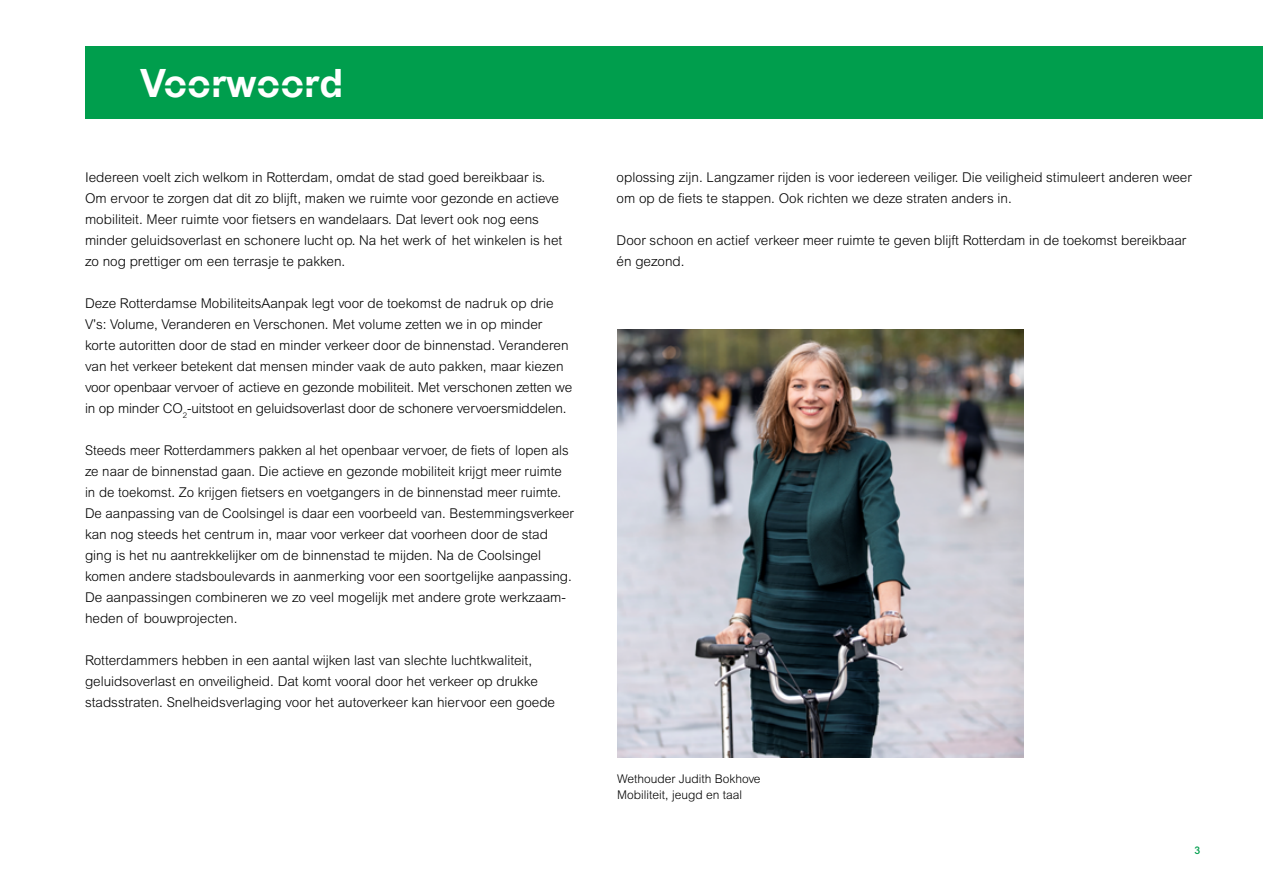
<style>
.page{position:relative;width:1263px;height:893px;background:#fff}
.page>*{position:absolute;margin:0;border:0;box-sizing:border-box;transform-origin:0 0}
.kop_1{font:700 39px "Arialfor Rotterdam";color:#fff}
.Body{font:300 13.5px/21px "Arial MT Std";color:#000}
.fotobijschrift{font:300 12px "Arial MT Std";color:#000}
.t1{font:500 10.5px "Arial MT Std";color:#009e4d}
</style>
<div class="page">
<img style="left:617px;top:329px;width:407px;height:429px">
<div style="left:85px;top:47px;width:1178px;height:72px;background:#009e4d"></div>
<h1 class="kop_1" style="left:140px;top:62px;width:204px">Voorwoord</h1>
<p class="Body" style="left:85px;top:167px;width:462px">Iedereen voelt zich welkom in Rotterdam, omdat de stad goed bereikbaar is.</p>
<p class="Body" style="left:85px;top:188px;width:479px">Om ervoor te zorgen dat dit zo blijft, maken we ruimte voor gezonde en actieve mobiliteit. Meer ruimte voor fietsers en wandelaars. Dat levert ook nog eens minder geluidsoverlast en schonere lucht op. Na het werk of het winkelen is het zo nog prettiger om een terrasje te pakken.</p>
<p class="Body" style="left:85px;top:293px;width:489px">Deze Rotterdamse MobiliteitsAanpak legt voor de toekomst de nadruk op drie V’s: Volume, Veranderen en Verschonen. Met volume zetten we in op minder korte autoritten door de stad en minder verkeer door de binnenstad. Veranderen van het verkeer betekent dat mensen minder vaak de auto pakken, maar kiezen voor openbaar vervoer of actieve en gezonde mobiliteit. Met verschonen zetten we in op minder CO<sub>2</sub>-uitstoot en geluidsoverlast door de schonere vervoersmiddelen.</p>
<p class="Body" style="left:85px;top:440px;width:490px">Steeds meer Rotterdammers pakken al het openbaar vervoer, de fiets of lopen als ze naar de binnenstad gaan. Die actieve en gezonde mobiliteit krijgt meer ruimte in de toekomst. Zo krijgen fietsers en voetgangers in de binnenstad meer ruimte.<br>De aanpassing van de Coolsingel is daar een voorbeeld van. Bestemmingsverkeer kan nog steeds het centrum in, maar voor verkeer dat voorheen door de stad ging is het nu aantrekkelijker om de binnenstad te mijden. Na de Coolsingel komen andere stadsboulevards in aanmerking voor een soortgelijke aanpassing.<br>De aanpassingen combineren we zo veel mogelijk met andere grote werkzaam&shy;heden of bouwprojecten.</p>
<p class="Body" style="left:85px;top:650px;width:472px">Rotterdammers hebben in een aantal wijken last van slechte luchtkwaliteit, geluidsoverlast en onveiligheid. Dat komt vooral door het verkeer op drukke stadsstraten. Snelheidsverlaging voor het autoverkeer kan hiervoor een goede</p>
<p class="Body" style="left:617px;top:167px;width:577px">oplossing zijn. Langzamer rijden is voor iedereen veiliger. Die veiligheid stimuleert anderen weer om op de fiets te stappen. Ook richten we deze straten anders in.</p>
<p class="Body" style="left:617px;top:230px;width:571px">Door schoon en actief verkeer meer ruimte te geven blijft Rotterdam in de toekomst bereikbaar én gezond.</p>
<p class="fotobijschrift" style="left:617px;top:772px;width:145px">Wethouder Judith Bokhove</p>
<p class="fotobijschrift" style="left:617px;top:788px;width:126px">Mobiliteit, jeugd en taal</p>
<p class="t1" style="left:1194px;top:844px;width:7px">3</p>
</div>
